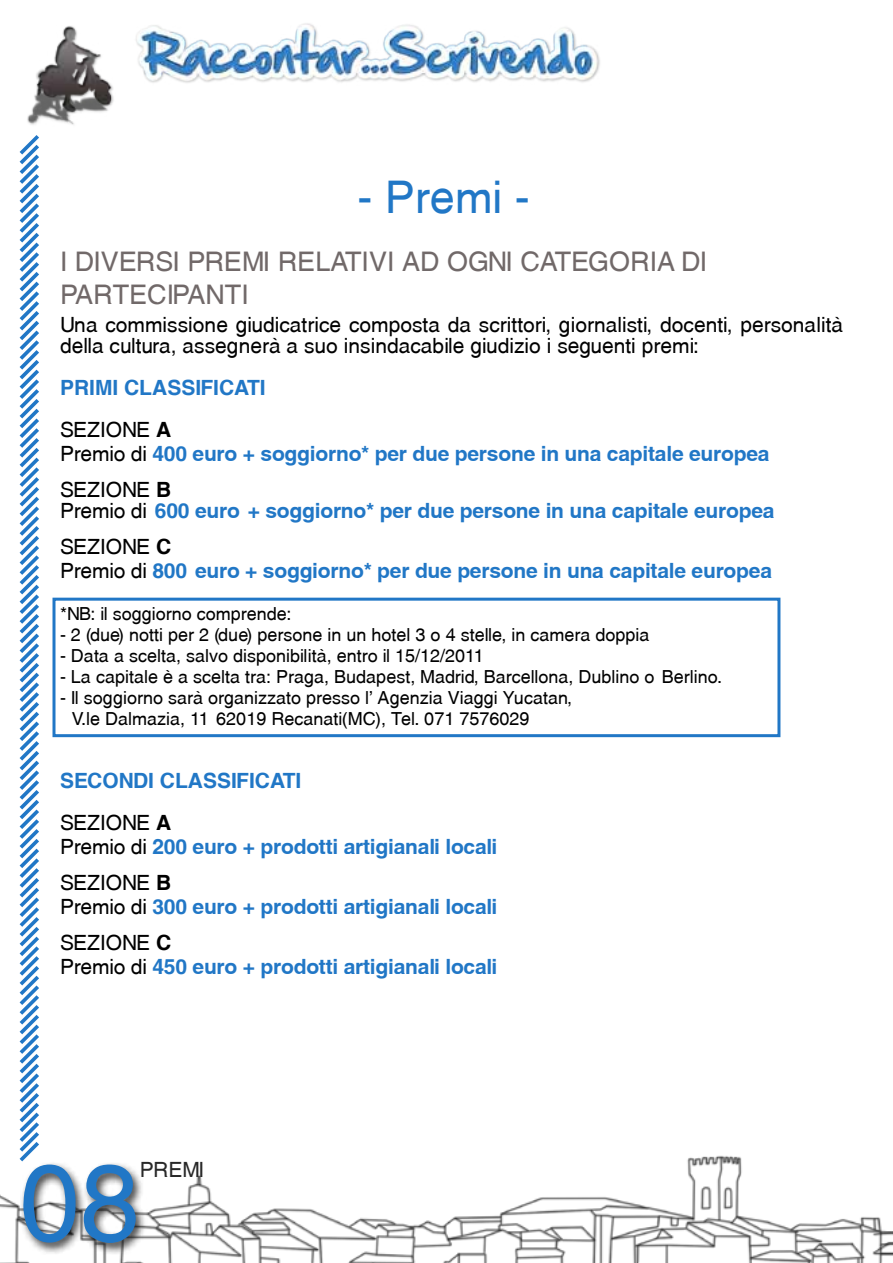
<style>
.page{position:relative;width:893px;height:1263px;background:#fff}
.page>*{position:absolute;margin:0;border:0;box-sizing:border-box;transform-origin:0 0}
.t1{font:108px "Swansea";color:#2177c6}
.t2{font:45px "Swansea";color:#2177c6}
.t3{font:27px "Swansea";color:#716969}
.t4{font:700 21px/24px "Swansea";letter-spacing:-.01em;color:#2177c6}
.t5{font:21px/21px "Swansea";color:#000}
.t6{font:21px "Swansea";letter-spacing:-.02em;color:#282828}
.t7{font:18px/21px "Swansea";color:#000}
.s1{font-weight:400;color:#000}
.s2{color:#000}
</style>
<div class="page">
<img style="left:0;top:597px;width:872px;height:666px">
<img style="left:872px;top:1217px;width:21px;height:46px">
<img style="left:27px;top:23px;width:573px;height:102px">
<svg style="left:16px;top:135px;width:27px;height:1030px"></svg>
<div style="left:19px;top:1161px;width:129px;height:94px;background:#000;opacity:.75"></div>
<div style="left:52px;top:598px;width:728px;height:139px;border:3px solid #2177c6"></div>
<h2 class="t2" style="left:357px;top:170px;width:174px">- Premi -</h2>
<p class="t3" style="left:60px;top:246px;width:74px">I diversi</p>
<p class="t3" style="left:187px;top:246px;width:17px">premi</p>
<p class="t3" style="left:278px;top:246px;width:16px">relati</p>
<p class="t3" style="left:369px;top:246px;width:95px">vi ad ogni</p>
<p class="t3" style="left:520px;top:246px;width:19px">categoria</p>
<p class="t3" style="left:681px;top:246px;width:23px">di</p>
<p class="t3" style="left:60px;top:278px;width:17px">partecipanti</p>
<p class="t5" style="left:60px;top:314px;width:785px">Una commissione giudicatrice composta da scrittori, giornalisti, docenti, personalità della cultura, assegnerà a suo insindacabile giudizio i seguenti premi:</p>
<p class="t4" style="left:60px;top:376px;width:13px">PRIMI</p>
<p class="t4" style="left:124px;top:376px;width:14px">CLASSI</p>
<p class="t4" style="left:200px;top:376px;width:24px">FICATI</p>
<p class="t4" style="left:60px;top:418px;width:711px"><span class="s1">SEZIONE</span> <span class="s2">A<br></span><span class="s1">Premio di</span> 400 euro + soggiorno* per due persone in una capitale europea</p>
<p class="t4" style="left:60px;top:479px;width:716px;line-height:21px"><span class="s1">SEZIONE</span> <span class="s2">B<br></span><span class="s1">Premio di</span> 600 euro + soggiorno* per due persone in una capitale europea</p>
<p class="t4" style="left:60px;top:535px;width:714px"><span class="s1">SEZIONE</span> <span class="s2">C<br></span><span class="s1">Premio di</span> 800 euro + soggiorno* per due persone in una capitale europea</p>
<p class="t7" style="left:60px;top:603px;width:233px">*NB: il soggiorno comprende:</p>
<p class="t7" style="left:60px;top:624px;width:591px">- 2 (due) notti per 2 (due) persone in un hotel 3 o 4 stelle, in camera doppia</p>
<p class="t7" style="left:60px;top:645px;width:425px">- Data a scelta, salvo disponibilità, entro il 15/12/2011</p>
<p class="t7" style="left:60px;top:666px;width:664px">- La capitale è a scelta tra: Praga, Budapest, Madrid, Barcellona, Dublino o Berlino.</p>
<p class="t7" style="left:72px;top:687px;width:502px;text-indent:-12px">- Il soggiorno sarà organizzato presso l' Agenzia Viaggi Yucatan,<br>V.le Dalmazia, 11 62019 Recanati(MC), Tel. 071 7576029</p>
<p class="t4" style="left:60px;top:769px;width:15px">SECONDI</p>
<p class="t4" style="left:160px;top:769px;width:14px">CLASSI</p>
<p class="t4" style="left:236px;top:769px;width:24px">FICATI</p>
<p class="t4" style="left:60px;top:811px;width:439px"><span class="s1">SEZIONE</span> <span class="s2">A<br></span><span class="s1">Premio di</span> 200 euro + prodotti artigianali locali</p>
<p class="t4" style="left:60px;top:871px;width:439px"><span class="s1">SEZIONE</span> <span class="s2">B<br></span><span class="s1">Premio di</span> 300 euro + prodotti artigianali locali</p>
<p class="t4" style="left:60px;top:931px;width:439px"><span class="s1">SEZIONE</span> <span class="s2">C<br></span><span class="s1">Premio di</span> 450 euro + prodotti artigianali locali</p>
<h1 class="t1" style="left:20px;top:1138px;width:122px">08</h1>
<p class="t6" style="left:140px;top:1157px;width:66px">PREMI</p>
</div>
